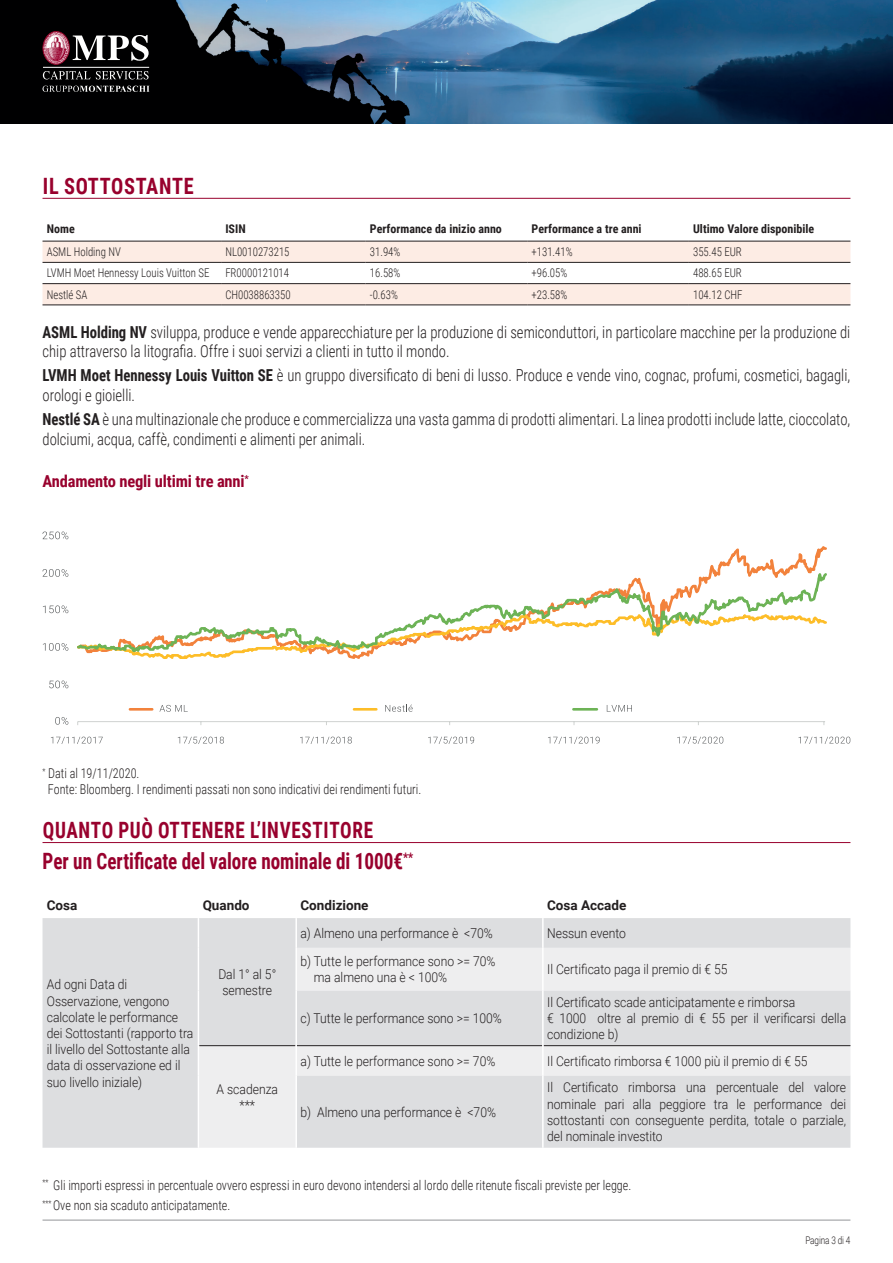
<style>
.page{position:relative;width:893px;height:1263px;background:#fff}
.page>*{position:absolute;margin:0;border:0;box-sizing:border-box;transform-origin:0 0}
.t1{font:700 22.5px/31.2px "Roboto Condensed";color:#98012d;scale:.85 1}
.t2{font:700 22.5px "Roboto Condensed";letter-spacing:.02em;color:#98012d;scale:.9 1}
.t3{font:300 16.5px/19.8px "Roboto Condensed";color:#231f20;scale:.89 1}
.t4{font:700 16.5px "Roboto Condensed";letter-spacing:-.01em;color:#98012d}
.t5{font:300 13.5px/16.2px "Roboto";color:#231f20;scale:.9 1}
.t6{font:300 13.5px/16.2px "Roboto Condensed";color:#231f20;scale:.9 1}
.t7{font:700 13.5px "Roboto";color:#231f20}
.t8{font:300 12px "Roboto Condensed";color:#231f20;scale:.9 1}
.t9{font:700 12px "Roboto Condensed";color:#231f20}
.t10{font:300 10.5px "Roboto";letter-spacing:-.01em;color:#231f20;scale:.78 1}
.s1{font-weight:700}
</style>
<div class="page">
<hr style="left:43px;top:1220px;width:807px;height:1px;background:#939598">
<hr style="left:43px;top:842px;width:807px;height:1px;background:#98012d">
<img style="left:0;top:0;width:893px;height:123px">
<hr style="left:43px;top:67px;width:106px;height:1px;background:#fff">
<svg style="left:73px;top:35px;width:76px;height:26px"></svg>
<svg style="left:43px;top:71px;width:106px;height:8px"></svg>
<svg style="left:43px;top:86px;width:107px;height:6px"></svg>
<img style="left:43px;top:32px;width:26px;height:32px">
<div style="left:43px;top:31px;width:26px;height:33px;border:1px solid #900126;border-radius:50%"></div>
<hr style="left:43px;top:198px;width:807px;height:1px;background:#98012d">
<svg style="left:43px;top:242px;width:807px;height:63px;fill:#fdece4"></svg>
<hr style="left:43px;top:241px;width:178px;height:1px;background:#231f20">
<hr style="left:221px;top:241px;width:145px;height:1px;background:#231f20">
<hr style="left:366px;top:241px;width:161px;height:1px;background:#231f20">
<hr style="left:527px;top:241px;width:162px;height:1px;background:#231f20">
<hr style="left:689px;top:241px;width:161px;height:1px;background:#231f20">
<hr style="left:43px;top:262px;width:178px;height:1px;background:#231f20">
<hr style="left:221px;top:262px;width:145px;height:1px;background:#231f20">
<hr style="left:366px;top:262px;width:161px;height:1px;background:#231f20">
<hr style="left:527px;top:262px;width:162px;height:1px;background:#231f20">
<hr style="left:689px;top:262px;width:161px;height:1px;background:#231f20">
<hr style="left:221px;top:283px;width:145px;height:1px;background:#231f20">
<hr style="left:366px;top:283px;width:161px;height:1px;background:#231f20">
<hr style="left:527px;top:283px;width:162px;height:1px;background:#231f20">
<hr style="left:689px;top:283px;width:161px;height:1px;background:#231f20">
<hr style="left:221px;top:305px;width:145px;height:1px;background:#231f20">
<hr style="left:366px;top:305px;width:161px;height:1px;background:#231f20">
<hr style="left:527px;top:305px;width:162px;height:1px;background:#231f20">
<hr style="left:689px;top:305px;width:161px;height:1px;background:#231f20">
<hr style="left:43px;top:283px;width:178px;height:1px;background:#231f20">
<hr style="left:43px;top:305px;width:178px;height:1px;background:#231f20">
<div style="left:43px;top:918px;width:807px;height:230px;background:#dddee0"></div>
<svg style="left:199px;top:948px;width:651px;height:200px;fill:#dddee0"></svg>
<hr style="left:199px;top:1045px;width:96px;height:1px;background:#231f20">
<hr style="left:297px;top:1045px;width:245px;height:1px;background:#231f20">
<hr style="left:544px;top:1045px;width:306px;height:1px;background:#231f20">
<hr style="left:198px;top:918px;width:1px;height:30px;background:#fff">
<hr style="left:198px;top:948px;width:1px;height:42px;background:#fff">
<hr style="left:198px;top:990px;width:1px;height:56px;background:#fff">
<svg style="left:198px;top:1046px;width:1px;height:29px"></svg>
<hr style="left:198px;top:1075px;width:1px;height:73px;background:#fff">
<hr style="left:295px;top:918px;width:2px;height:30px;background:#fff">
<hr style="left:542px;top:918px;width:2px;height:30px;background:#fff">
<hr style="left:295px;top:948px;width:2px;height:42px;background:#fff">
<hr style="left:542px;top:948px;width:2px;height:42px;background:#fff">
<hr style="left:295px;top:990px;width:2px;height:56px;background:#fff">
<hr style="left:542px;top:990px;width:2px;height:56px;background:#fff">
<hr style="left:295px;top:1046px;width:2px;height:29px;background:#fff">
<hr style="left:542px;top:1046px;width:2px;height:29px;background:#fff">
<hr style="left:295px;top:1075px;width:2px;height:73px;background:#fff">
<hr style="left:542px;top:1075px;width:2px;height:73px;background:#fff">
<hr style="left:78px;top:721px;width:747px;height:1px;background:#cfd2d0">
<svg style="left:77px;top:563px;width:750px;height:96px"></svg>
<svg style="left:55px;top:717px;width:13px;height:8px"></svg>
<svg style="left:49px;top:680px;width:19px;height:8px"></svg>
<svg style="left:43px;top:643px;width:25px;height:8px"></svg>
<svg style="left:43px;top:605px;width:25px;height:8px"></svg>
<svg style="left:43px;top:569px;width:25px;height:8px"></svg>
<svg style="left:43px;top:531px;width:25px;height:8px"></svg>
<hr style="left:130px;top:708px;width:22px;height:3px;background:#f2823c">
<svg style="left:159px;top:705px;width:29px;height:7px"></svg>
<svg style="left:385px;top:705px;width:28px;height:7px"></svg>
<svg style="left:607px;top:705px;width:25px;height:7px"></svg>
<hr style="left:354px;top:708px;width:22px;height:3px;background:#fdbd28">
<hr style="left:573px;top:708px;width:24px;height:3px;background:#6db356">
<svg style="left:51px;top:737px;width:52px;height:7px"></svg>
<svg style="left:178px;top:737px;width:46px;height:7px"></svg>
<svg style="left:300px;top:737px;width:52px;height:7px"></svg>
<svg style="left:428px;top:737px;width:46px;height:7px"></svg>
<svg style="left:548px;top:737px;width:52px;height:7px"></svg>
<svg style="left:677px;top:737px;width:46px;height:7px"></svg>
<svg style="left:799px;top:737px;width:51px;height:7px"></svg>
<h1 class="t2" style="left:43px;top:170px;width:169px">IL SOTTOSTANTE</h1>
<p class="t9" style="left:47px;top:220px;width:29px">Nome</p>
<p class="t9" style="left:225px;top:220px;width:22px">ISIN</p>
<p class="t9" style="left:370px;top:220px;width:133px">Performance da inizio anno</p>
<p class="t9" style="left:531px;top:220px;width:112px">Performance a tre anni</p>
<p class="t9" style="left:693px;top:220px;width:123px">Ultimo Valore disponibile</p>
<p class="t8" style="left:47px;top:243px;width:84px">ASML Holding NV</p>
<p class="t8" style="left:225px;top:243px;width:73px">NL0010273215</p>
<p class="t8" style="left:370px;top:243px;width:35px">31.94%</p>
<p class="t8" style="left:531px;top:243px;width:47px">+131.41%</p>
<p class="t8" style="left:693px;top:243px;width:56px">355.45 EUR</p>
<p class="t8" style="left:47px;top:265px;width:182px">LVMH Moet Hennessy Louis Vuitton SE</p>
<p class="t8" style="left:225px;top:265px;width:72px">FR0000121014</p>
<p class="t8" style="left:370px;top:265px;width:35px">16.58%</p>
<p class="t8" style="left:531px;top:265px;width:41px">+96.05%</p>
<p class="t8" style="left:693px;top:265px;width:56px">488.65 EUR</p>
<p class="t8" style="left:47px;top:286px;width:47px">Nestlé SA</p>
<p class="t8" style="left:225px;top:286px;width:74px">CH0038863350</p>
<p class="t8" style="left:370px;top:286px;width:33px">-0.63%</p>
<p class="t8" style="left:531px;top:286px;width:41px">+23.58%</p>
<p class="t8" style="left:693px;top:286px;width:56px">104.12 CHF</p>
<p class="t3" style="left:43px;top:321px;width:909px"><span class="s1">ASML Holding NV</span> sviluppa, produce e vende apparecchiature per la produzione di semiconduttori, in particolare macchine per la produzione di chip attraverso la litografia. Offre i suoi servizi a clienti in tutto il mondo.</p>
<p class="t3" style="left:43px;top:365px;width:909px"><span class="s1">LVMH Moet Hennessy Louis Vuitton SE</span> è un gruppo diversificato di beni di lusso. Produce e vende vino, cognac, profumi, cosmetici, bagagli, orologi e gioielli.</p>
<p class="t3" style="left:43px;top:409px;width:909px"><span class="s1">Nestlé SA</span> è una multinazionale che produce e commercializza una vasta gamma di prodotti alimentari. La linea prodotti include latte, cioccolato, dolciumi, acqua, caffè, condimenti e alimenti per animali.</p>
<p class="t4" style="left:43px;top:470px;width:208px">Andamento negli ultimi tre anni<sup>*</sup></p>
<p class="t6" style="left:48px;top:765px;width:416px;text-indent:-5px"><sup>*</sup> Dati al 19/11/2020.<br>Fonte: Bloomberg. I rendimenti passati non sono indicativi dei rendimenti futuri.</p>
<h1 class="t1" style="left:43px;top:813px;width:438px">QUANTO PUÒ OTTENERE L’INVESTITORE<br>Per un Certificate del valore nominale di 1000€<sup>**</sup></h1>
<p class="t7" style="left:47px;top:896px;width:32px">Cosa</p>
<p class="t7" style="left:203px;top:896px;width:48px">Quando</p>
<p class="t7" style="left:300px;top:896px;width:70px">Condizione</p>
<p class="t7" style="left:547px;top:896px;width:81px">Cosa Accade</p>
<p class="t5" style="left:300px;top:925px;width:215px">a) Almeno una performance è &lt;70%</p>
<p class="t5" style="left:547px;top:925px;width:89px">Nessun evento</p>
<p class="t5" style="left:314px;top:953px;width:203px;text-indent:-13px">b) Tutte le performance sono &gt;= 70% ma almeno una è &lt; 100%</p>
<p class="t5" style="left:547px;top:961px;width:202px">Il Certificato paga il premio di € 55</p>
<p class="t5" style="left:300px;top:1010px;width:225px">c) Tutte le performance sono &gt;= 100%</p>
<p class="t5" style="left:47px;top:976px;width:165px">Ad ogni Data di<br>Osservazione, vengono calcolate le performance dei Sottostanti (rapporto tra il livello del Sottostante alla data di osservazione ed il suo livello iniziale)</p>
<p class="t5" style="left:218px;top:965px;width:66px;text-align:center">Dal 1° al 5° semestre</p>
<p class="t5" style="left:547px;top:993px;width:334px">Il Certificato scade anticipatamente e rimborsa<br>€ 1000 oltre al premio di € 55 per il verificarsi della condizione b)</p>
<p class="t5" style="left:300px;top:1052px;width:218px">a) Tutte le performance sono &gt;= 70%</p>
<p class="t5" style="left:547px;top:1052px;width:291px">Il Certificato rimborsa € 1000 più il premio di € 55</p>
<p class="t5" style="left:300px;top:1103px;width:219px">b) Almeno una performance è &lt;70%</p>
<p class="t5" style="left:547px;top:1079px;width:334px;text-align:justify">Il Certificato rimborsa una percentuale del valore nominale pari alla peggiore tra le performance dei sottostanti con conseguente perdita, totale o parziale, del nominale investito</p>
<p class="t6" style="left:43px;top:1174px;width:656px;line-height:20.4px"><sup>**</sup> Gli importi espressi in percentuale ovvero espressi in euro devono intendersi al lordo delle ritenute fiscali previste per legge. <sup>***</sup> Ove non sia scaduto anticipatamente.</p>
<p class="t5" style="left:217px;top:1080px;width:70px;text-align:center">A scadenza ***</p>
<p class="t10" style="left:805px;top:1233px;width:59px">Pagina 3 di 4</p>
</div>
